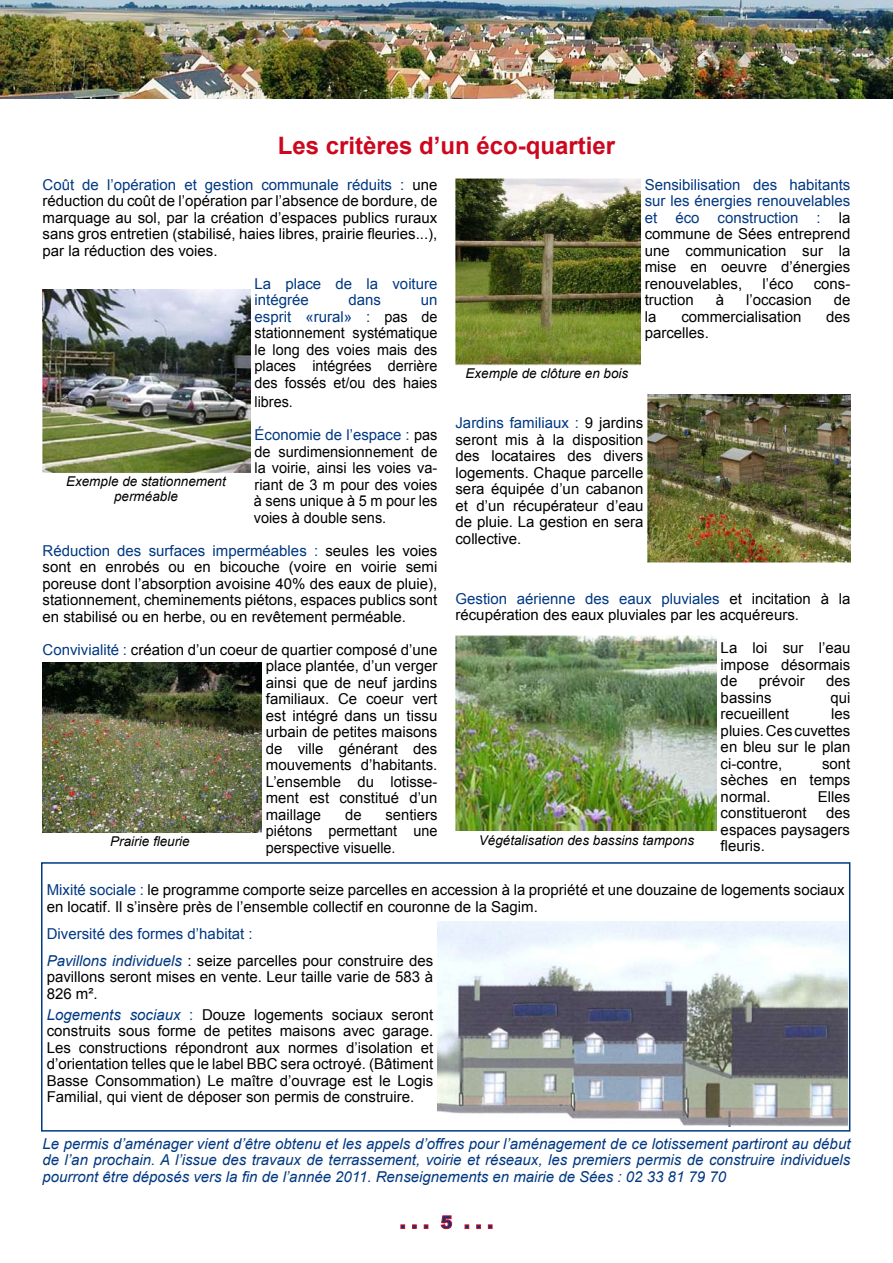
<style>
.page{position:relative;width:893px;height:1263px;background:#fff}
.page>*{position:absolute;margin:0;border:0;box-sizing:border-box;transform-origin:0 0}
.t1{font:700 24px "Arial";color:#cd071e}
.t2{font:15px/16.5px "Arial";color:#000;text-align:justify}
.t3{font:italic 15px/16.5px "Arial";color:#003882;text-align:justify}
.t4{font:15px/16.5px "Arial";color:#000;text-align:justify;scale:.96 1}
.t5{font:15px/16.5px "Arial";color:#003882}
.t6{font:italic 13.5px/15px "Arial";color:#000;text-align:center}
.s1{color:#003882}
.s2{font-style:italic;color:#003882}
</style>
<div class="page">
<div style="left:41px;top:862px;width:809px;height:269px;border:2px solid #003882"></div>
<img style="left:0;top:0;width:893px;height:98px">
<svg style="left:400px;top:1215px;width:93px;height:14px"></svg>
<img style="left:43px;top:290px;width:207px;height:182px">
<img style="left:648px;top:394px;width:202px;height:168px">
<img style="left:455px;top:635px;width:261px;height:196px">
<img style="left:43px;top:662px;width:219px;height:170px">
<img style="left:455px;top:179px;width:185px;height:187px">
<img style="left:437px;top:922px;width:410px;height:204px">
<h1 class="t1" style="left:278px;top:129px;width:339px">Les critères d’un éco-quartier</h1>
<p class="t2" style="left:43px;top:176px;width:396px"><span class="s1">Coût de l’opération et gestion communale réduits :</span> une réduction du coût de l’opération par l’absence de bordure, de marquage au sol, par la création d’espaces publics ruraux sans gros entretien (stabilisé, haies libres, prairie fleuries...), par la réduction des voies.</p>
<p class="t5" style="left:255px;top:275px;width:184px">La place de la voiture intégrée</p>
<p class="t5" style="left:348px;top:292px;width:34px">dans</p>
<p class="t4" style="left:255px;top:292px;width:192px;text-indent:166px"><span class="s1">un esprit «rural» :</span> pas de stationnement systématique le long des voies mais des places intégrées derrière des fossés et/ou des haies</p>
<p class="t4" style="left:255px;top:394px;width:42px">libres.</p>
<p class="t2" style="left:254px;top:427px;width:185px"><span class="s1">économie de l’espace :</span> pas de surdimensionnement de la voirie, ainsi les voies va&shy;riant de 3 m pour des voies à sens unique à 5 m pour les voies à double sens.</p>
<p class="t2" style="left:43px;top:542px;width:396px"><span class="s1">Réduction des surfaces imperméables :</span> seules les voies sont en enrobés ou en bicouche (voire en voirie semi poreuse dont l’absorption avoisine 40% des eaux de pluie), stationnement, cheminements piétons, espaces publics sont en stabilisé ou en herbe, ou en revêtement perméable.</p>
<p class="t2" style="left:266px;top:641px;width:173px;text-indent:-223px"><span class="s1">Convivialité :</span> création d’un coeur de quartier composé d’une place plantée, d’un verger ainsi que de neuf jardins familiaux. Ce coeur vert est intégré dans un tissu urbain de petites maisons de ville générant des mouvements d’habitants.<br>L’ensemble du lotisse&shy;ment est constitué d’un maillage</p>
<p class="t6" style="left:66px;top:474px;width:161px">Exemple de stationnement perméable</p>
<p class="t2" style="left:266px;top:806px;width:173px;text-indent:120px">sentiers piétons permettant une perspective visuelle.</p>
<p class="t2" style="left:345px;top:806px;width:18px">de</p>
<p class="t6" style="left:110px;top:834px;width:81px">Prairie fleurie</p>
<p class="t2" style="left:645px;top:176px;width:207px"><span class="s1">Sensibilisation des habitants sur les énergies renouvelables et éco construction :</span> la commune de Sées entreprend une communication sur la mise en oeuvre d’énergies renouvelables,</p>
<p class="t2" style="left:763px;top:275px;width:32px">l’éco</p>
<p class="t2" style="left:814px;top:275px;width:38px">cons-</p>
<p class="t6" style="left:465px;top:366px;width:164px">Exemple de clôture en bois</p>
<p class="t2" style="left:645px;top:292px;width:51px">truction</p>
<p class="t2" style="left:716px;top:292px;width:10px">à</p>
<p class="t2" style="left:746px;top:292px;width:67px">l’occasion</p>
<p class="t2" style="left:834px;top:292px;width:18px">de</p>
<p class="t2" style="left:645px;top:308px;width:13px">la</p>
<p class="t2" style="left:681px;top:308px;width:122px">commercialisation</p>
<p class="t2" style="left:826px;top:308px;width:26px">des</p>
<p class="t2" style="left:645px;top:325px;width:66px">parcelles.</p>
<p class="t2" style="left:455px;top:415px;width:189px"><span class="s1">Jardins familiaux :</span> 9 jardins seront mis à la disposition des locataires des divers logements. Chaque parcelle sera équipée d’un cabanon et d’un récupérateur d’eau de pluie. La gestion en sera collective.</p>
<p class="t2" style="left:455px;top:590px;width:396px"><span class="s1">Gestion aérienne des eaux pluviales</span> et incitation à la récupération des eaux pluviales par les acquéreurs.</p>
<p class="t2" style="left:721px;top:640px;width:131px">La loi sur l’eau impose désormais de</p>
<p class="t2" style="left:759px;top:673px;width:47px">prévoir</p>
<p class="t2" style="left:826px;top:673px;width:26px">des</p>
<p class="t2" style="left:721px;top:689px;width:52px">bassins</p>
<p class="t2" style="left:830px;top:689px;width:22px">qui</p>
<p class="t2" style="left:721px;top:706px;width:70px">recueillent</p>
<p class="t2" style="left:721px;top:706px;width:131px;text-indent:111px">les pluies. Ces cuvettes en bleu sur le plan ci-contre,</p>
<p class="t2" style="left:721px;top:755px;width:131px;text-indent:101px">sont sèches en temps normal.</p>
<p class="t2" style="left:818px;top:788px;width:34px">Elles</p>
<p class="t6" style="left:479px;top:833px;width:217px">Végétalisation des bassins tampons</p>
<p class="t2" style="left:721px;top:805px;width:131px;text-indent:106px">des espaces paysagers fleuris.</p>
<p class="t2" style="left:721px;top:805px;width:87px">constitueront</p>
<p class="t2" style="left:47px;top:882px;width:799px"><span class="s1">Mixité sociale :</span> le programme comporte seize parcelles en accession à la propriété et une douzaine de logements sociaux en locatif. Il s’insère près de l’ensemble collectif en couronne de la Sagim.</p>
<p class="t2" style="left:47px;top:920px;width:388px;line-height:27px"><span class="s1">Diversité des formes d’habitat :<br></span><span class="s2">Pavillons individuels</span> : seize parcelles pour construire des</p>
<p class="t2" style="left:47px;top:969px;width:388px">pavillons seront mises en vente. Leur taille varie de 583 à<br>826 m².</p>
<p class="t2" style="left:47px;top:1006px;width:388px"><span class="s2">Logements sociaux</span> <span class="s1">:</span> Douze logements sociaux seront construits sous forme de petites maisons avec garage.<br>Les constructions répondront aux normes d’isolation et d’orientation telles que le label BBC sera octroyé. (Bâtiment Basse Consommation) Le maître d’ouvrage est le Logis Familial, qui vient de déposer son permis de construire.</p>
<p class="t3" style="left:43px;top:1135px;width:809px">Le permis d’aménager vient d’être obtenu et les appels d’offres pour l’aménagement de ce lotissement partiront au début de l’an prochain. A l’issue des travaux de terrassement, voirie et réseaux, les premiers permis de construire individuels pourront être déposés vers la fin de l’année 2011. Renseignements en mairie de Sées : 02 33 81 79 70</p>
</div>
